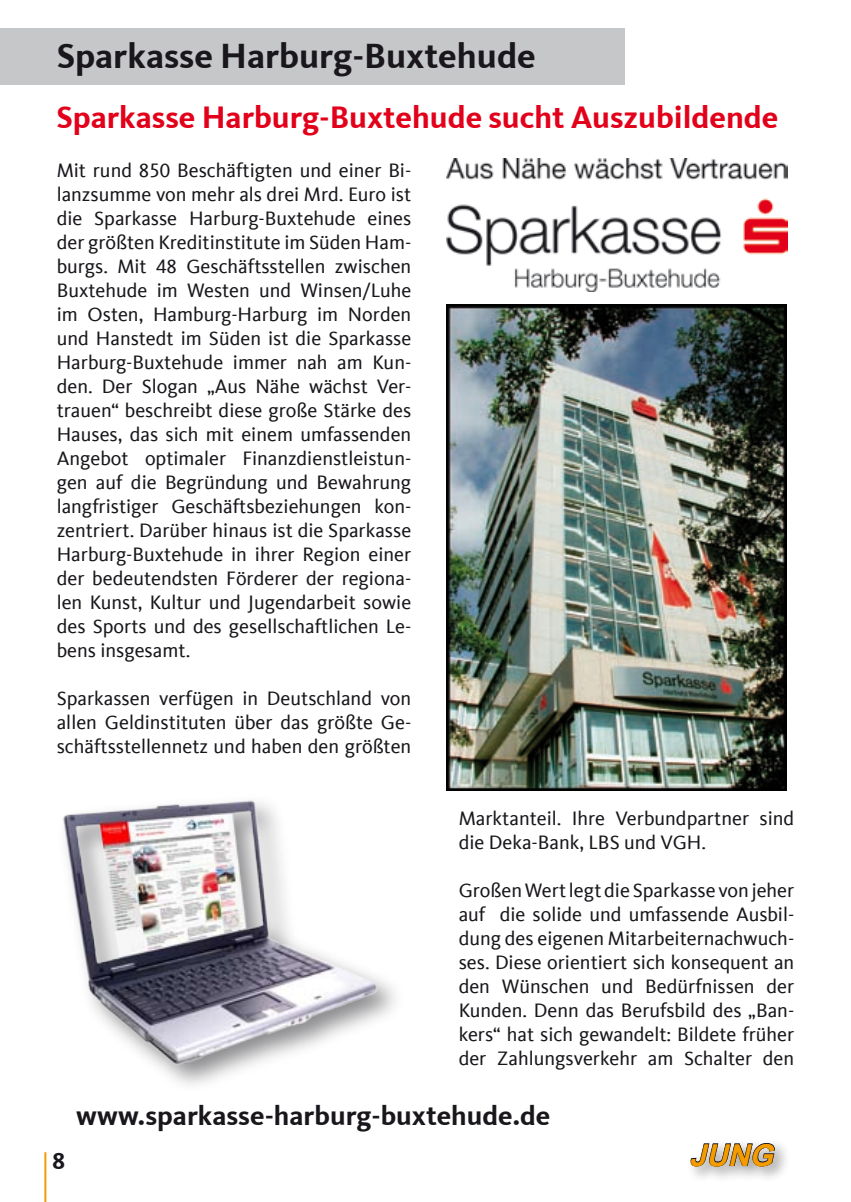
<style>
.page{position:relative;width:851px;height:1202px;background:#fff}
.page>*{position:absolute;margin:0;border:0;box-sizing:border-box;transform-origin:0 0}
.t1{font:700 36px "CDU Kievit Tab";color:#1a171c}
.t2{font:700 32px "CDU Kievit Tab";color:#e2001a}
.t3{font:italic 700 30px "Arial";color:#f49b00}
.t4{font:700 28px "CDU Kievit Tab";color:#1a171c}
.t5{font:20px/24px "CDU Kievit Tab";color:#1a171c;text-align:justify}
</style>
<div class="page">
<div style="left:684px;top:1137px;width:108px;height:47px;background:#1a171c;opacity:.5"></div>
<hr style="left:44px;top:1152px;width:2px;height:50px;background:#f49b00">
<div style="left:0;top:28px;width:624px;height:57px;background:#c6c7c9"></div>
<svg style="left:690px;top:1143px;width:85px;height:24px;background:#a3a2a4"></svg>
<div style="left:53px;top:790px;width:355px;height:306px;background:#1a171c;opacity:.5"></div>
<img style="left:54px;top:796px;width:354px;height:271px">
<img style="left:446px;top:305px;width:340px;height:486px">
<img style="left:446px;top:159px;width:341px;height:132px">
<h1 class="t1" style="left:57px;top:34px;width:480px">Sparkasse Harburg-Buxtehude</h1>
<h2 class="t2" style="left:56px;top:99px;width:723px">Sparkasse Harburg-Buxtehude sucht Auszubildende</h2>
<p class="t5" style="left:57px;top:158px;width:356px">Mit rund 850 Beschäftigten und einer Bi&shy;lanzsumme von mehr als drei Mrd. Euro ist die Sparkasse Harburg-Buxtehude eines der größten Kreditinstitute im Süden Ham&shy;burgs. Mit 48 Geschäftsstellen zwischen Buxtehude im Westen und Winsen/Luhe im Osten, Hamburg-Harburg im Norden und Hanstedt im Süden ist die Sparkasse Harburg-Buxtehude immer nah am Kun&shy;den. Der Slogan „Aus Nähe wächst Ver&shy;trauen“ beschreibt diese große Stärke des Hauses, das sich mit einem umfassenden Angebot optimaler Finanzdienstleistun&shy;gen auf die Begründung und Bewahrung langfristiger Geschäftsbeziehungen kon&shy;zentriert. Darüber hinaus ist die Sparkasse Harburg-Buxtehude in ihrer Region einer der bedeutendsten Förderer der regiona&shy;len Kunst, Kultur und Jugendarbeit sowie des Sports und des gesellschaftlichen Le&shy;bens insgesamt.</p>
<p class="t5" style="left:57px;top:686px;width:356px">Sparkassen verfügen in Deutschland von allen Geldinstituten über das größte Ge&shy;schäftsstellennetz und haben den größten</p>
<p class="t5" style="left:458px;top:806px;width:337px">Marktanteil. Ihre Verbundpartner sind die Deka-Bank, LBS und VGH.</p>
<p class="t5" style="left:458px;top:878px;width:337px">Großen Wert legt die Sparkasse von jeher auf die solide und umfassende Ausbil&shy;dung des eigenen Mitarbeiternachwuch&shy;ses. Diese orientiert sich konsequent an den Wünschen und Bedürfnissen der Kunden. Denn das Berufsbild des „Ban&shy;kers“ hat sich gewandelt: Bildete früher der Zahlungsverkehr am Schalter den</p>
<h3 class="t4" style="left:76px;top:1099px;width:475px">www.sparkasse-harburg-buxtehude.de</h3>
<h3 class="t3" style="left:689px;top:1135px;width:94px">JUNG</h3>
</div>
